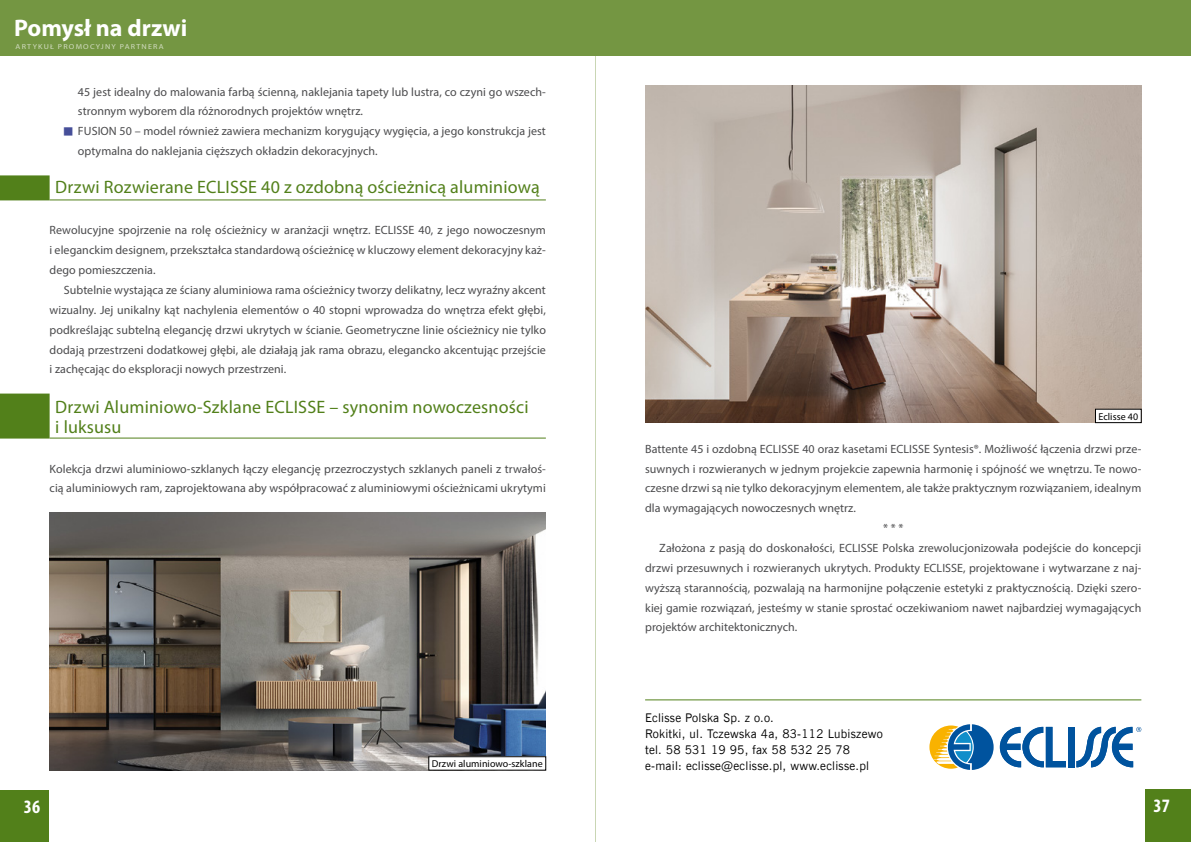
<style>
.page{position:relative;width:1191px;height:842px;background:#fff}
.page>*{position:absolute;margin:0;border:0;box-sizing:border-box;transform-origin:0 0}
.t1{font:700 24px "Myriad Pro";color:#fff}
.t2{font:700 condensed 19px "Myriad Pro";color:#fff}
.t3{font:18px/19.8px "Myriad Pro";letter-spacing:.01em;color:#52801a}
.t4{font:12px/19.8px "Myriad Pro";letter-spacing:.005em;color:#4b4b4d;text-align:justify}
.t5{font:12px/16px "News Goth EU";letter-spacing:.02em;color:#000}
.t6{font:10px "Myriad Pro";letter-spacing:.005em;color:#000}
.t7{font:7.2px "Myriad Pro";letter-spacing:.15em;color:#d2dcc1;scale:1.11 1}
.s1{font-family:"Newspaper Pi";color:#464f99}
</style>
<div class="page">
<hr style="left:595px;top:0;width:1px;height:842px;background:#c9d6b4">
<div style="left:0;top:790px;width:49px;height:52px;background:#52801a"></div>
<div style="left:1145px;top:790px;width:46px;height:52px;background:#52801a"></div>
<div style="left:595px;top:0;width:596px;height:56px;background:#749642"></div>
<div style="left:0;top:0;width:595px;height:56px;background:#749642"></div>
<div style="left:0;top:175px;width:50px;height:25px;background:#52801a"></div>
<hr style="left:50px;top:199px;width:496px;height:1px;background:#52801a">
<div style="left:0;top:394px;width:50px;height:45px;background:#52801a"></div>
<hr style="left:50px;top:438px;width:496px;height:1px;background:#52801a">
<hr style="left:645px;top:699px;width:496px;height:1px;background:#52801a">
<svg style="left:929px;top:724px;width:64px;height:46px"></svg>
<div style="left:1067px;top:727px;width:7px;height:40px;background:#00539e"></div>
<svg style="left:999px;top:727px;width:67px;height:40px"></svg>
<svg style="left:1076px;top:727px;width:65px;height:40px"></svg>
<img style="left:645px;top:85px;width:496px;height:337px">
<div style="left:1095px;top:409px;width:46px;height:14px;background:#fff"></div>
<div style="left:1095px;top:409px;width:46px;height:14px;border:1px solid #000"></div>
<img style="left:50px;top:512px;width:496px;height:258px">
<div style="left:429px;top:757px;width:117px;height:13px;background:#fff"></div>
<h1 class="t1" style="left:14px;top:12px;width:175px">Pomysł na drzwi</h1>
<p class="t7" style="left:16px;top:42px;width:135px">ARTYKUŁ PROMOCYJNY PARTNERA</p>
<p class="t4" style="left:78px;top:81px;width:469px">45 jest idealny do malowania farbą ścienną, naklejania tapety lub lustra, co czyni go wszech-</p>
<p class="t4" style="left:78px;top:101px;width:286px">stronnym wyborem dla różnorodnych projektów wnętrz.</p>
<p class="t4" style="left:64px;top:121px;width:483px"><span class="s1">t</span> FUSION 50 – model również zawiera mechanizm korygujący wygięcia, a jego konstrukcja jest</p>
<p class="t4" style="left:78px;top:141px;width:301px">optymalna do naklejania cięższych okładzin dekoracyjnych.</p>
<h3 class="t3" style="left:55px;top:177px;width:486px">Drzwi Rozwierane ECLISSE 40 z ozdobną ościeżnicą aluminiową</h3>
<p class="t4" style="left:50px;top:220px;width:498px">Rewolucyjne spojrzenie na rolę ościeżnicy w aranżacji wnętrz. ECLISSE 40, z jego nowoczesnym i eleganckim designem, przekształca standardową ościeżnicę w kluczowy element dekoracyjny każ&shy;dego pomieszczenia.</p>
<p class="t4" style="left:50px;top:280px;width:498px;text-indent:14px">Subtelnie wystająca ze ściany aluminiowa rama ościeżnicy tworzy delikatny, lecz wyraźny akcent wizualny. Jej unikalny kąt nachylenia elementów o 40 stopni wprowadza do wnętrza efekt głębi, podkreślając subtelną elegancję drzwi ukrytych w ścianie. Geometryczne linie ościeżnicy nie tylko dodają przestrzeni dodatkowej głębi, ale działają jak rama obrazu, elegancko akcentując przejście i zachęcając do eksploracji nowych przestrzeni.</p>
<h3 class="t3" style="left:55px;top:397px;width:475px">Drzwi Aluminiowo-Szklane ECLISSE – synonim nowoczesności i luksusu</h3>
<p class="t4" style="left:50px;top:458px;width:498px">Kolekcja drzwi aluminiowo-szklanych łączy elegancję przezroczystych szklanych paneli z trwałoś&shy;cią aluminiowych ram, zaprojektowana aby współpracować z aluminiowymi ościeżnicami ukrytymi</p>
<p class="t6" style="left:432px;top:758px;width:112px">Drzwi aluminiowo-szklane</p>
<p class="t6" style="left:1098px;top:410px;width:41px">Eclisse 40</p>
<p class="t4" style="left:645px;top:439px;width:498px">Battente 45 i ozdobną ECLISSE 40 oraz kasetami ECLISSE Syntesis®. Możliwość łączenia drzwi prze-</p>
<p class="t4" style="left:645px;top:458px;width:498px">suwnych i rozwieranych w jednym projekcie zapewnia harmonię i spójność we wnętrzu. Te nowo-</p>
<p class="t4" style="left:645px;top:478px;width:498px">czesne drzwi są nie tylko dekoracyjnym elementem, ale także praktycznym rozwiązaniem, idealnym</p>
<p class="t4" style="left:645px;top:498px;width:212px">dla wymagających nowoczesnych wnętrz.</p>
<p class="t4" style="left:883px;top:518px;width:22px">* * *</p>
<p class="t4" style="left:659px;top:538px;width:483px">Założona z pasją do doskonałości, ECLISSE Polska zrewolucjonizowała podejście do koncepcji</p>
<p class="t4" style="left:645px;top:558px;width:498px">drzwi przesuwnych i rozwieranych ukrytych. Produkty ECLISSE, projektowane i wytwarzane z naj-</p>
<p class="t4" style="left:645px;top:578px;width:498px">wyższą starannością, pozwalają na harmonijne połączenie estetyki z praktycznością. Dzięki szero-</p>
<p class="t4" style="left:645px;top:597px;width:498px">kiej gamie rozwiązań, jesteśmy w stanie sprostać oczekiwaniom nawet najbardziej wymagających</p>
<p class="t4" style="left:645px;top:617px;width:154px">projektów architektonicznych.</p>
<p class="t5" style="left:645px;top:710px;width:239px">Eclisse Polska Sp. z o.o.<br>Rokitki, ul. Tczewska 4a, 83-112 Lubiszewo tel. 58 531 19 95, fax 58 532 25 78 e-mail: eclisse@eclisse.pl, www.eclisse.pl</p>
<h2 class="t2" style="left:24px;top:795px;width:18px">36</h2>
<h2 class="t2" style="left:1153px;top:794px;width:18px">37</h2>
</div>
